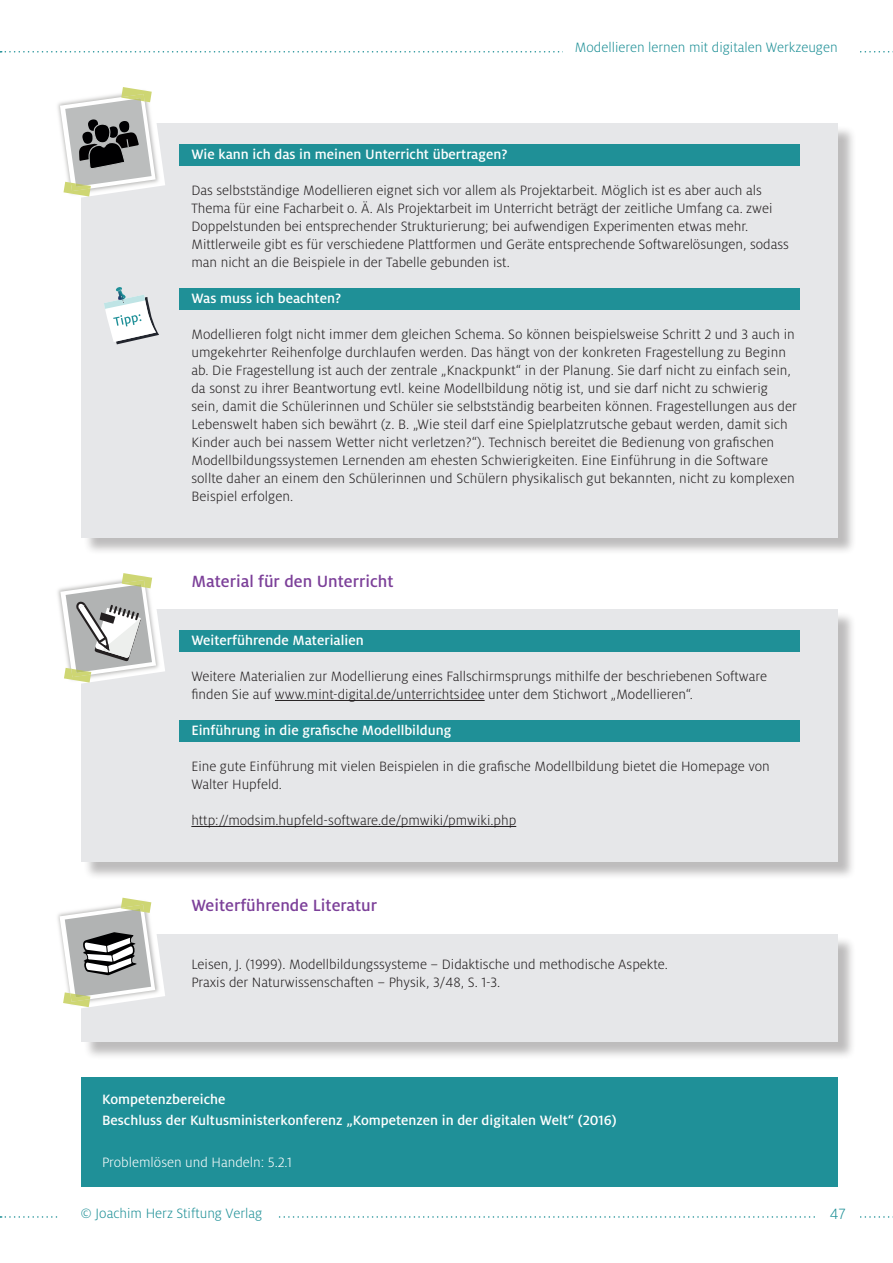
<style>
.page{position:relative;width:893px;height:1263px;background:#fff}
.page>*{position:absolute;margin:0;border:0;box-sizing:border-box;transform-origin:0 0}
.Institusname{font:500 18px "Milo Pro";color:#7c4099}
.Literatur{font:300 16.5px "Milo Pro";color:#1f9097}
.Fliesstext{font:300 15px/18px "Milo Pro";color:#231f20}
.Milo_medium_10p_whit{font:500 15px "Milo Pro";color:#fff}
.Fliesstext_ohne_Rast{font:500 15px "Milo Pro";color:#fff}
.Fliesstext_ohne_Rast-2{font:300 15px "Milo Pro";color:#1f9097}
.Fliesstext_ohne_Rast-3{font:300 15px "Milo Pro";color:#fff}
</style>
<div class="page">
<svg style="left:0;top:1216px;width:893px;height:2px"></svg>
<svg style="left:0;top:51px;width:893px;height:2px"></svg>
<div style="left:83px;top:936px;width:773px;height:124px;background:#231f20;opacity:.3"></div>
<div style="left:81px;top:934px;width:757px;height:107px;background:#e6e7e9"></div>
<svg style="left:60px;top:898px;width:105px;height:110px"></svg>
<div style="left:81px;top:1077px;width:757px;height:109px;background:#1f9098"></div>
<div style="left:563px;top:40px;width:275px;height:24px;background:#fff"></div>
<div style="left:83px;top:125px;width:773px;height:431px;background:#231f20;opacity:.3"></div>
<div style="left:81px;top:123px;width:757px;height:414px;background:#e6e7e9"></div>
<svg style="left:60px;top:87px;width:105px;height:111px"></svg>
<div style="left:83px;top:611px;width:773px;height:269px;background:#231f20;opacity:.3"></div>
<div style="left:81px;top:609px;width:757px;height:252px;background:#e6e7e9"></div>
<svg style="left:60px;top:573px;width:105px;height:111px"></svg>
<div style="left:179px;top:144px;width:620px;height:21px;background:#1f9097"></div>
<div style="left:179px;top:288px;width:620px;height:21px;background:#1f9097"></div>
<div style="left:179px;top:630px;width:620px;height:21px;background:#1f9097"></div>
<div style="left:179px;top:720px;width:620px;height:21px;background:#1f9097"></div>
<hr style="left:275px;top:700px;width:210px;height:1px;background:#231f20">
<hr style="left:191px;top:826px;width:325px;height:1px;background:#231f20">
<svg style="left:104px;top:287px;width:55px;height:57px"></svg>
<div style="left:816px;top:1206px;width:43px;height:22px;background:#fff"></div>
<p class="Fliesstext_ohne_Rast-2" style="left:575px;top:39px;width:264px">Modellieren lernen mit digitalen Werkzeugen</p>
<p class="Milo_medium_10p_whit" style="left:191px;top:146px;width:318px">Wie kann ich das in meinen Unterricht übertragen?</p>
<p class="Fliesstext" style="left:191px;top:181px;width:599px">Das selbstständige Modellieren eignet sich vor allem als Projektarbeit. Möglich ist es aber auch als Thema für eine Facharbeit o. Ä. Als Projektarbeit im Unterricht beträgt der zeitliche Umfang ca. zwei Doppelstunden bei entsprechender Strukturierung; bei aufwendigen Experimenten etwas mehr.<br>Mittlerweile gibt es für verschiedene Plattformen und Geräte entsprechende Softwarelösungen, sodass man nicht an die Beispiele in der Tabelle gebunden ist.</p>
<p class="Milo_medium_10p_whit" style="left:191px;top:290px;width:151px">Was muss ich beachten?</p>
<p class="Fliesstext" style="left:191px;top:325px;width:607px">Modellieren folgt nicht immer dem gleichen Schema. So können beispielsweise Schritt 2 und 3 auch in umgekehrter Reihenfolge durchlaufen werden. Das hängt von der konkreten Fragestellung zu Beginn ab. Die Fragestellung ist auch der zentrale „Knackpunkt“ in der Planung. Sie darf nicht zu einfach sein, da sonst zu ihrer Beantwortung evtl. keine Modellbildung nötig ist, und sie darf nicht zu schwierig sein, damit die Schülerinnen und Schüler sie selbstständig bearbeiten können. Fragestellungen aus der Lebenswelt haben sich bewährt (z. B. „Wie steil darf eine Spielplatzrutsche gebaut werden, damit sich Kinder auch bei nassem Wetter nicht verletzen?“). Technisch bereitet die Bedienung von grafischen Modellbildungssystemen Lernenden am ehesten Schwierigkeiten. Eine Einführung in die Software sollte daher an einem den Schülerinnen und Schülern physikalisch gut bekannten, nicht zu komplexen Beispiel erfolgen.</p>
<p class="Institusname" style="left:191px;top:572px;width:204px">Material für den Unterricht</p>
<p class="Milo_medium_10p_whit" style="left:191px;top:632px;width:174px">Weiterführende Materialien</p>
<p class="Fliesstext" style="left:191px;top:667px;width:577px">Weitere Materialien zur Modellierung eines Fallschirmsprungs mithilfe der beschriebenen Software finden Sie auf www.mint-digital.de/unterrichtsidee unter dem Stichwort „Modellieren“.</p>
<p class="Milo_medium_10p_whit" style="left:191px;top:722px;width:261px">Einführung in die grafische Modellbildung</p>
<p class="Fliesstext" style="left:191px;top:757px;width:580px">Eine gute Einführung mit vielen Beispielen in die grafische Modellbildung bietet die Homepage von<br>Walter Hupfeld.</p>
<p class="Fliesstext" style="left:191px;top:811px;width:326px">http://modsim.hupfeld-software.de/pmwiki/pmwiki.php</p>
<p class="Institusname" style="left:191px;top:896px;width:187px">Weiterführende Literatur</p>
<p class="Fliesstext" style="left:191px;top:955px;width:478px">Leisen, J. (1999). Modellbildungssysteme – Didaktische und methodische Aspekte.</p>
<p class="Fliesstext" style="left:191px;top:973px;width:310px">Praxis der Naturwissenschaften – Physik, 3/48, S. 1-3.</p>
<p class="Fliesstext_ohne_Rast" style="left:102px;top:1091px;width:125px">Kompetenzbereiche</p>
<p class="Fliesstext_ohne_Rast" style="left:102px;top:1112px;width:516px">Beschluss der Kultusministerkonferenz „Kompetenzen in der digitalen Welt“ (2016)</p>
<p class="Fliesstext_ohne_Rast-3" style="left:102px;top:1154px;width:192px">Problemlösen und Handeln: 5.2.1</p>
<p class="Fliesstext_ohne_Rast-2" style="left:81px;top:1205px;width:183px">© Joachim Herz Stiftung Verlag</p>
<p class="Literatur" style="left:830px;top:1205px;width:17px">47</p>
</div>
